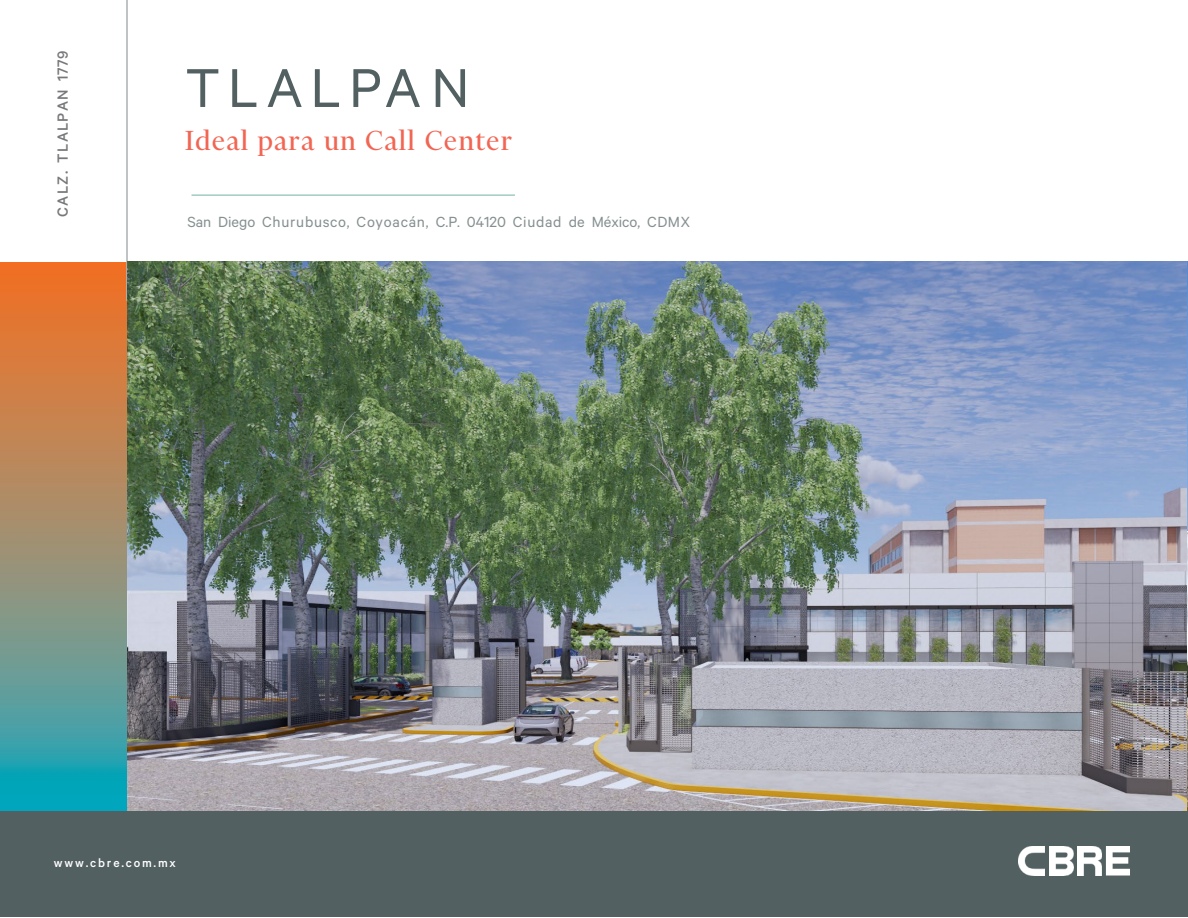
<style>
.page{position:relative;width:1188px;height:918px;background:#fff}
.page>*{position:absolute;margin:0;border:0;box-sizing:border-box;transform-origin:0 0}
.t1{font:61.5px "Calibre";letter-spacing:.12em;color:#526062}
.t2{font:31.5px "Financier Display";letter-spacing:.045em;color:#f26553}
.t3{font:16.5px "Calibre";letter-spacing:.035em;color:#858f90}
.t4{font:500 16.5px "Calibre";letter-spacing:.07em;color:#77787b}
.t5{font:500 13.5px "Calibre";letter-spacing:.135em;color:#fff}
</style>
<div class="page">
<div style="left:0;top:811px;width:1188px;height:106px;background:#526062"></div>
<svg style="left:0;top:262px;width:257px;height:549px;background:#958d70"></svg>
<img style="left:1049px;top:846px;width:25px;height:30px">
<svg style="left:1106px;top:846px;width:24px;height:30px"></svg>
<img style="left:1077px;top:846px;width:25px;height:30px">
<img style="left:1019px;top:846px;width:26px;height:30px">
<hr style="left:126px;top:0;width:1px;height:301px;background:#b1b4b6;opacity:.8">
<hr style="left:192px;top:195px;width:323px;height:1px;background:#80bbad">
<img style="left:127px;top:261px;width:1059px;height:549px">
<p class="t4" style="left:53px;top:217px;width:168px;rotate:-90deg">CALZ. TLALPAN 1779</p>
<h2 class="t1" style="left:185px;top:52px;width:286px">TLALPAN</h2>
<h2 class="t2" style="left:185px;top:124px;width:328px">Ideal para un Call Center</h2>
<p class="t3" style="left:187px;top:212px;width:504px">San Diego Churubusco, Coyoacán, C.P. 04120 Ciudad de México, CDMX</p>
<p class="t5" style="left:54px;top:855px;width:124px">www.cbre.com.mx</p>
</div>
